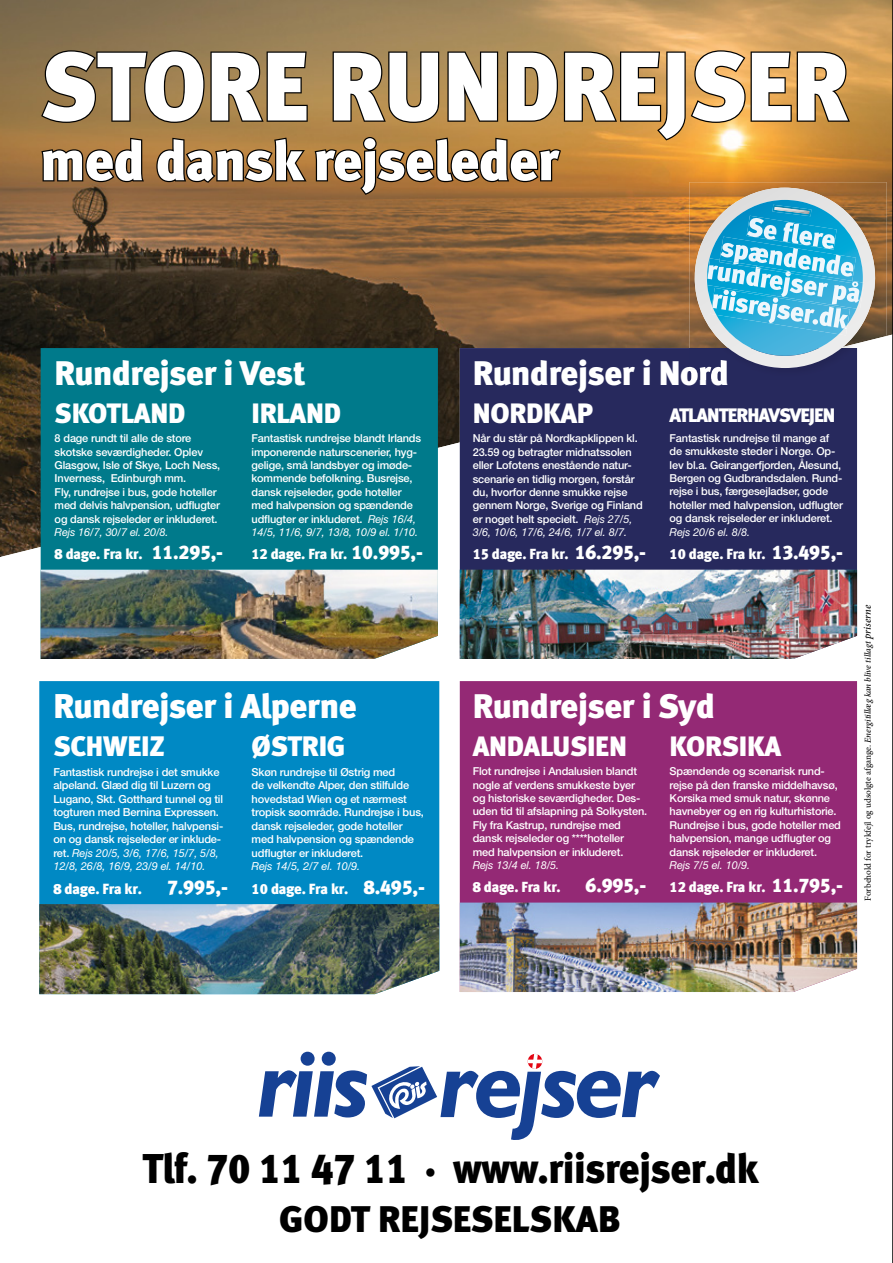
<style>
.page{position:relative;width:893px;height:1263px;background:#fff}
.page>*{position:absolute;margin:0;border:0;box-sizing:border-box;transform-origin:0 0}
.t1{font:97.2px "Meta Black Lf";color:#fff;scale:.95 1}
.t2{font:56.1px "Meta Black Lf";letter-spacing:-.01em;color:#fff}
.t3{font:41.55px "Meta Black Lf";letter-spacing:-.01em;color:#000;scale:.96 1}
.t4{font:37.05px "Meta Black Lf";color:#000}
.t5{font:34.35px "Meta Black Lf";letter-spacing:-.01em;color:#fff}
.t6{font:34.05px "Meta Black Lf";letter-spacing:-.015em;color:#fff}
.t7{font:28.2px "Meta Black Lf";letter-spacing:-.01em;color:#fff}
.t8{font:28.05px "Meta Black Lf";letter-spacing:-.01em;color:#fff}
.t9{font:26.85px/24.3px "Meta Black Lf";color:#fff;text-align:center}
.t10{font:19.65px "Meta Black Lf";color:#fff}
.t11{font:19.5px "Meta Black Lf";letter-spacing:-.05em;color:#fff}
.t12{font:14.7px "Meta Black Lf";letter-spacing:-.015em;color:#fff}
.t13{font:14.55px "Meta Black Lf";letter-spacing:-.015em;color:#fff}
.t14{font:500 11.1px/13.5px "Helvetica Neue";letter-spacing:-.015em;color:#fff}
.t15{font:italic 11.1px "Helvetica Neue";letter-spacing:-.01em;color:#fff}
.t16{font:500 10.95px/13.4px "Helvetica Neue";letter-spacing:-.015em;color:#fff}
.t17{font:italic 10.95px "Helvetica Neue";letter-spacing:-.01em;color:#fff}
.t18{font:9.15px "Minion Pro";letter-spacing:-.005em;color:#000}
.s1{font-size:19.5px}
.s2{font-weight:400;font-style:italic}
.s3{font-size:19.65px}
.s4{font-weight:500;font-style:italic}
.s5{font-weight:500;font-style:italic;font-size:10.8px}
</style>
<div class="page">
<img style="left:0;top:0;width:893px;height:1263px">
<h1 class="t1" style="left:40px;top:28px;width:852px">STORE RUNDREJSER</h1>
<h2 class="t2" style="left:40px;top:127px;width:520px">med dansk rejseleder</h2>
<h3 class="t6" style="left:55px;top:352px;width:252px">Rundrejser i Vest</h3>
<h3 class="t8" style="left:55px;top:396px;width:132px">SKOTLAND</h3>
<p class="t16" style="left:55px;top:431px;width:167px">8 dage rundt til alle de store skotske seværdigheder. Oplev<br>Glasgow, Isle of Skye, Loch Ness,<br>Inverness, Edinburgh mm.<br>Fly, rundrejse i bus, gode hoteller med delvis halvpension, udflugter og dansk rejseleder er inkluderet.</p>
<p class="t17" style="left:55px;top:525px;width:115px">Rejs 16/7, 30/7 el. 20/8.</p>
<h3 class="t13" style="left:55px;top:545px;width:170px">8 dage. Fra kr. <span class="s1">11.295,-</span></h3>
<h3 class="t8" style="left:252px;top:396px;width:91px">IRLAND</h3>
<p class="t16" style="left:252px;top:431px;width:171px">Fantastisk rundrejse blandt Irlands imponerende naturscenerier, hyg&shy;gelige, små landsbyer og imøde&shy;kommende befolkning. Busrejse, dansk rejseleder, gode hoteller med halvpension og spændende udflugter er inkluderet. <span class="s2">Rejs 16/4, 14/5, 11/6, 9/7, 13/8, 10/9 el. 1/10.</span></p>
<h3 class="t13" style="left:252px;top:545px;width:173px">12 dage. Fra kr. <span class="s1">10.995,-</span></h3>
<h3 class="t5" style="left:53px;top:685px;width:305px">Rundrejser i Alperne</h3>
<h3 class="t7" style="left:252px;top:729px;width:95px">ØSTRIG</h3>
<p class="t14" style="left:252px;top:765px;width:174px">Skøn rundrejse til Østrig med<br>de velkendte Alper, den stilfulde hovedstad Wien og et nærmest tropisk søområde. Rundrejse i bus, dansk rejseleder, gode hoteller med halvpension og spændende udflugter er inkluderet.</p>
<p class="t15" style="left:252px;top:860px;width:110px">Rejs 14/5, 2/7 el. 10/9.</p>
<h3 class="t12" style="left:252px;top:880px;width:175px">10 dage. Fra kr. <span class="s3">8.495,-</span></h3>
<h3 class="t7" style="left:53px;top:729px;width:113px">SCHWEIZ</h3>
<p class="t14" style="left:53px;top:765px;width:171px">Fantastisk rundrejse i det smukke alpeland. Glæd dig til Luzern og Lugano, Skt. Gotthard tunnel og til togturen med Bernina Expressen.<br>Bus, rundrejse, hoteller, halvpensi&shy;on og dansk rejseleder er inklude&shy;ret. <span class="s2">Rejs 20/5, 3/6, 17/6, 15/7, 5/8, 12/8, 26/8, 16/9, 23/9 el. 14/10.</span></p>
<h3 class="t12" style="left:53px;top:880px;width:90px">8 dage. Fra kr.</h3>
<h3 class="t10" style="left:167px;top:875px;width:63px">7.995,-</h3>
<h3 class="t9" style="left:717px;top:209px;width:157px;rotate:9deg">Se flere spændende rundrejser på</h3>
<h3 class="t9" style="left:714px;top:286px;width:139px;rotate:9deg">riisrejser.dk</h3>
<h3 class="t6" style="left:473px;top:353px;width:257px">Rundrejser i Nord</h3>
<h3 class="t8" style="left:473px;top:396px;width:122px">NORDKAP</h3>
<p class="t16" style="left:473px;top:432px;width:172px">Når du står på Nordkapklippen kl.<br>23.59 og betragter midnatssolen eller Lofotens enestående natur&shy;scenarie en tidlig morgen, forstår du, hvorfor denne smukke rejse gennem Norge, Sverige og Finland er noget helt specielt. <span class="s2">Rejs 27/5, 3/6, 10/6, 17/6, 24/6, 1/7 el. 8/7.</span></p>
<h3 class="t13" style="left:473px;top:545px;width:175px">15 dage. Fra kr. <span class="s1">16.295,-</span></h3>
<h3 class="t11" style="left:670px;top:404px;width:167px">ATLANTERHAVSVEJEN</h3>
<p class="t16" style="left:670px;top:431px;width:175px">Fantastisk rundrejse til mange af de smukkeste steder i Norge. Op&shy;lev bl.a. Geirangerfjorden, Ålesund, Bergen og Gudbrandsdalen. Rund&shy;rejse i bus, færgesejladser, gode hoteller med halvpension, udflugter og dansk rejseleder er inkluderet.</p>
<p class="t17" style="left:670px;top:525px;width:82px">Rejs 20/6 el. 8/8.</p>
<h3 class="t13" style="left:670px;top:545px;width:175px">10 dage. Fra kr. <span class="s1">13.495,-</span></h3>
<h3 class="t6" style="left:473px;top:685px;width:243px">Rundrejser i Syd</h3>
<h3 class="t8" style="left:473px;top:729px;width:156px">ANDALUSIEN</h3>
<p class="t16" style="left:473px;top:764px;width:176px">Flot rundrejse i Andalusien blandt nogle af verdens smukkeste byer og historiske seværdigheder. Des&shy;uden tid til afslapning på Solkysten.<br>Fly fra Kastrup, rundrejse med dansk rejseleder og ****hoteller med halvpension er inkluderet.</p>
<p class="t17" style="left:473px;top:858px;width:88px">Rejs 13/4 el. 18/5.</p>
<h3 class="t13" style="left:473px;top:878px;width:89px">8 dage. Fra kr.</h3>
<h3 class="t11" style="left:586px;top:874px;width:62px">6.995,-</h3>
<h3 class="t8" style="left:670px;top:729px;width:113px">KORSIKA</h3>
<p class="t16" style="left:670px;top:764px;width:173px">Spændende og scenarisk rund&shy;rejse på den franske middelhavsø, Korsika med smuk natur, skønne havnebyer og en rig kulturhistorie.<br>Rundrejse i bus, gode hoteller med halvpension, mange udflugter og dansk rejseleder er inkluderet.</p>
<p class="t17" style="left:670px;top:858px;width:82px">Rejs 7/5 el. 10/9.</p>
<h3 class="t13" style="left:670px;top:878px;width:175px">12 dage. Fra kr. <span class="s1">11.795,-</span></h3>
<p class="t18" style="left:862px;top:901px;width:297px;rotate:-90deg">Forbehold for trykfejl og udsolgte afgange. <span class="s4">Energitillæg kan blive tillagt</span> <span class="s5">priserne</span></p>
<h3 class="t3" style="left:142px;top:1144px;width:644px">Tlf. 70 11 47 11 . www.riisrejser.dk</h3>
<h3 class="t4" style="left:279px;top:1197px;width:343px">GODT REJSESELSKAB</h3>
</div>
